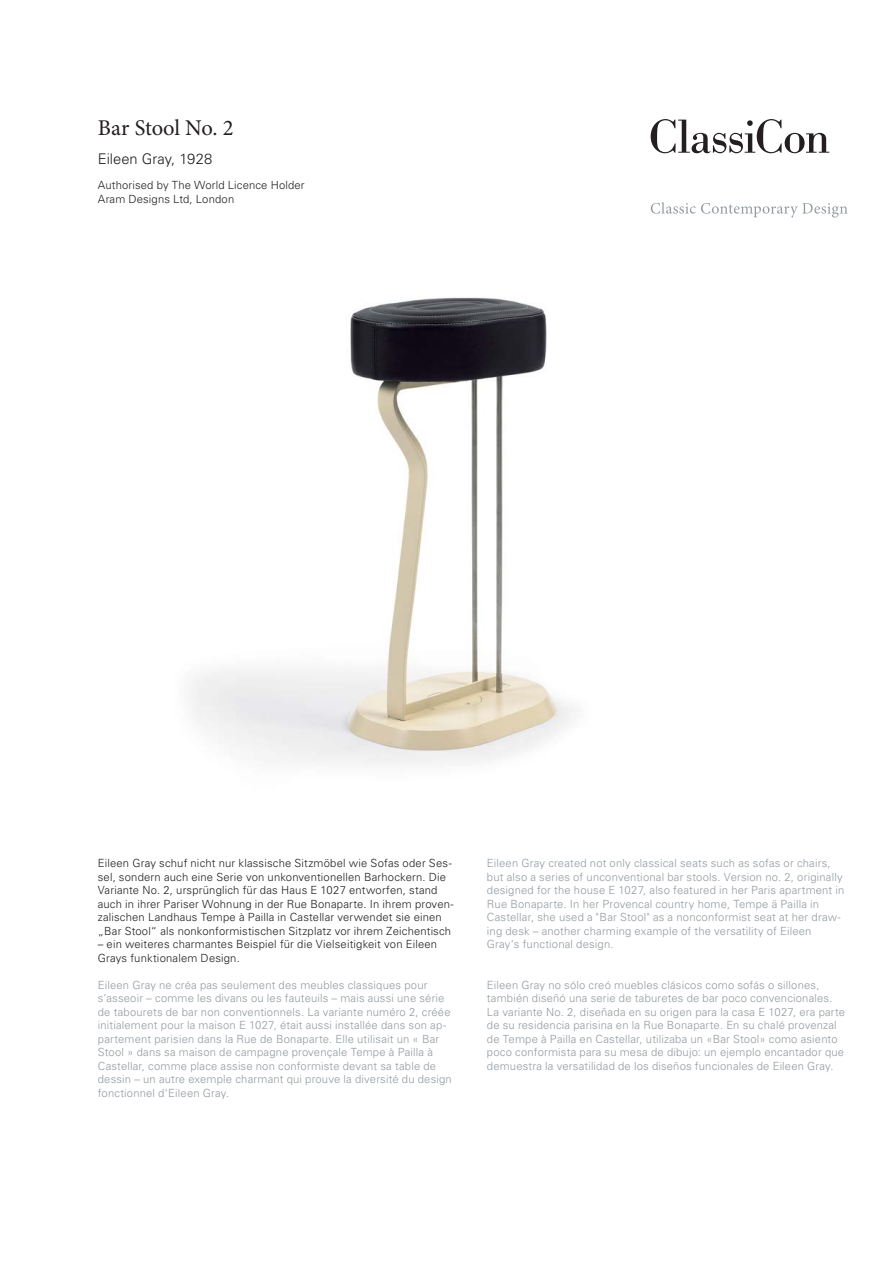
<style>
.page{position:relative;width:893px;height:1263px;background:#fff}
.page>*{position:absolute;margin:0;border:0;box-sizing:border-box;transform-origin:0 0}
.t1{font:22.5px "Minion Pro";letter-spacing:-.01em;color:#231f20}
.t2{font:300 14.7px "Univers LT Std";color:#231f20}
.t3{font:300 11.25px/13.5px "Univers LT Std";letter-spacing:.015em;color:#939ba1}
.t4{font:300 11.25px/13.5px "Univers LT Std";letter-spacing:.015em;color:#231f20}
</style>
<div class="page">
<img style="left:191px;top:297px;width:385px;height:467px">
<svg style="left:651px;top:202px;width:196px;height:16px"></svg>
<svg style="left:651px;top:119px;width:178px;height:34px"></svg>
<h1 class="t1" style="left:98px;top:119px;width:137px">Bar Stool No. 2</h1>
<h2 class="t2" style="left:98px;top:151px;width:116px">Eileen Gray, 1928</h2>
<p class="t4" style="left:98px;top:179px;width:208px">Authorised by The World Licence Holder<br>Aram Designs Ltd, London</p>
<p class="t4" style="left:98px;top:857px;width:357px">Eileen Gray schuf nicht nur klassische Sitzmöbel wie Sofas oder Ses&shy;sel, sondern auch eine Serie von unkonventionellen Barhockern. Die Variante No. 2, ursprünglich für das Haus E 1027 entworfen, stand auch in ihrer Pariser Wohnung in der Rue Bonaparte. In ihrem proven&shy;zalischen Landhaus Tempe à Pailla in Castellar verwendet sie einen „Bar Stool“ als nonkonformistischen Sitzplatz vor ihrem Zeichentisch</p>
<p class="t4" style="left:98px;top:938px;width:341px">– ein weiteres charmantes Beispiel für die Vielseitigkeit von Eileen<br>Grays funktionalem Design.</p>
<p class="t3" style="left:98px;top:979px;width:355px">Eileen Gray ne créa pas seulement des meubles classiques pour s‘asseoir – comme les divans ou les fauteuils – mais aussi une série de tabourets de bar non conventionnels. La variante numéro 2, créée initialement pour la maison E 1027, était aussi installée dans son ap&shy;partement parisien dans la Rue de Bonaparte. Elle utilisait un « Bar Stool » dans sa maison de campagne provençale Tempe à Pailla à Castellar, comme place assise non conformiste devant sa table de dessin – un autre exemple charmant qui prouve la diversité du design fonctionnel d‘Eileen Gray.</p>
<p class="t3" style="left:487px;top:857px;width:359px">Eileen Gray created not only classical seats such as sofas or chairs, but also a series of unconventional bar stools. Version no. 2, originally designed for the house E 1027, also featured in her Paris apartment in Rue Bonaparte. In her Provencal country home, Tempe ä Pailla in Castellar, she used a "Bar Stool" as a nonconformist seat at her draw&shy;ing desk – another charming example of the versatility of Eileen Gray‘s functional design.</p>
<p class="t3" style="left:487px;top:979px;width:360px">Eileen Gray no sólo creó muebles clásicos como sofás o sillones, también diseñó una serie de taburetes de bar poco convencionales.<br>La variante No. 2, diseñada en su origen para la casa E 1027, era parte de su residencia parisina en la Rue Bonaparte. En su chalé provenzal de Tempe à Pailla en Castellar, utilizaba un «Bar Stool» como asiento poco conformista para su mesa de dibujo: un ejemplo encantador que demuestra la versatilidad de los diseños funcionales de Eileen Gray.</p>
</div>
